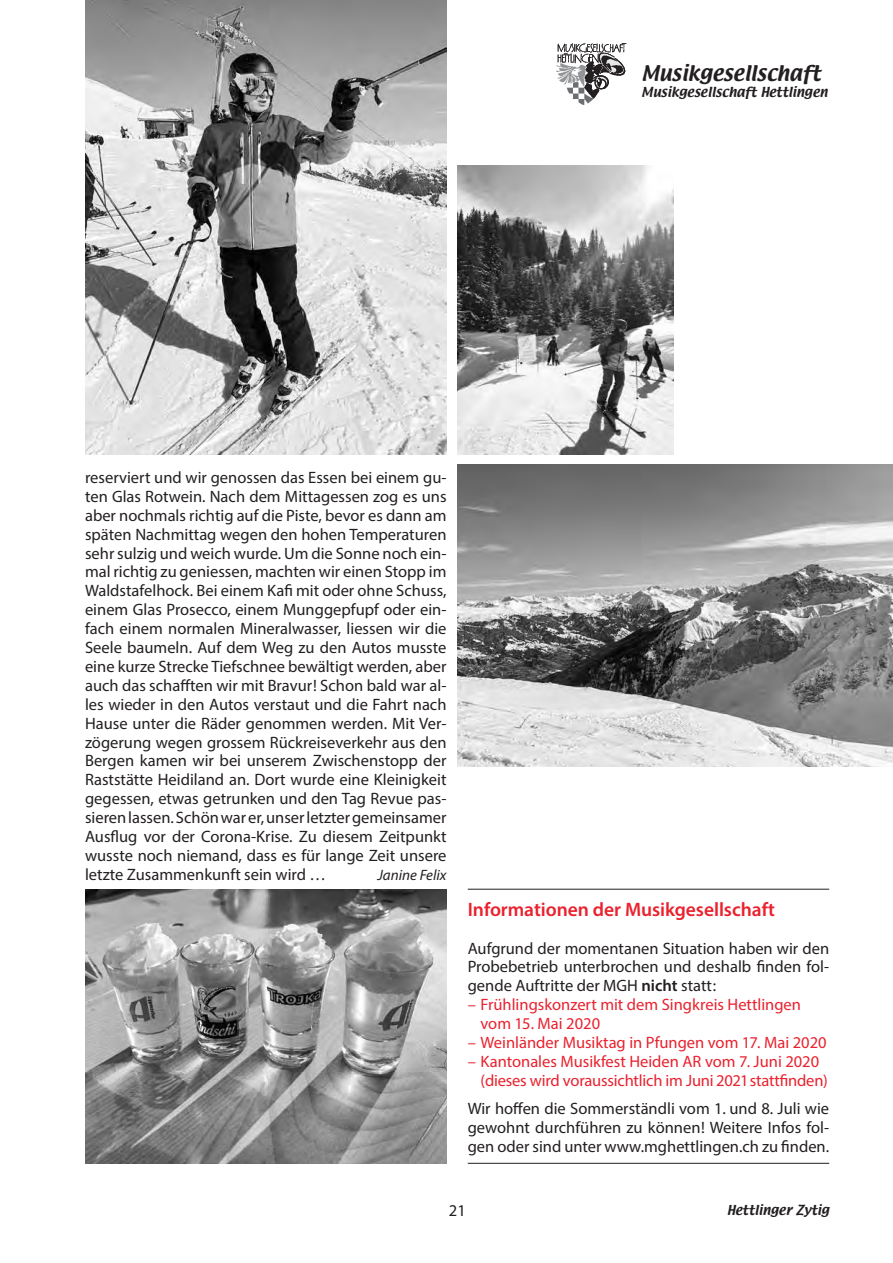
<style>
.page{position:relative;width:893px;height:1263px;background:#fff}
.page>*{position:absolute;margin:0;border:0;box-sizing:border-box;transform-origin:0 0}
.t1{font:600 19.5px "Myriad Pro";letter-spacing:-.005em;color:#ea212e}
.t2{font:18.9px "Textile";color:#231f20}
.t3{font:16.5px/18.9px "Myriad Pro";color:#231f20;text-align:justify}
.t4{font:16.5px/18.9px "Myriad Pro";color:#ea212e}
.t5{font:italic 15px "Myriad Pro";color:#231f20}
.t6{font:12.15px "Textile";color:#231f20}
.t7{font:12px "Textile";letter-spacing:.005em;color:#231f20}
.s1{font-weight:600}
</style>
<div class="page">
<img style="left:557px;top:64px;width:68px;height:41px">
<img style="left:557px;top:43px;width:70px;height:21px">
<hr style="left:468px;top:1163px;width:361px;height:1px;background:#231f20">
<hr style="left:468px;top:889px;width:361px;height:1px;background:#231f20">
<img style="left:85px;top:889px;width:361px;height:274px">
<img style="left:457px;top:464px;width:436px;height:302px">
<img style="left:85px;top:0;width:361px;height:455px">
<img style="left:457px;top:166px;width:217px;height:289px">
<p class="t2" style="left:641px;top:60px;width:181px">Musikgesellschaft</p>
<p class="t6" style="left:641px;top:83px;width:188px">Musikgesellschaft Hettlingen</p>
<p class="t3" style="left:85px;top:468px;width:363px">reserviert und wir genossen das Essen bei einem gu&shy;ten Glas Rotwein. Nach dem Mittagessen zog es uns aber nochmals richtig auf die Piste, bevor es dann am späten Nachmittag wegen den hohen Temperaturen sehr sulzig und weich wurde. Um die Sonne noch ein&shy;mal richtig zu geniessen, machten wir einen Stopp im Waldstafelhock. Bei einem Kafi mit oder ohne Schuss, einem Glas Prosecco, einem Munggepfupf oder ein&shy;fach einem normalen Mineralwasser, liessen wir die Seele baumeln. Auf dem Weg zu den Autos musste eine kurze Strecke Tiefschnee bewältigt werden, aber auch das schafften wir mit Bravur! Schon bald war al&shy;les wieder in den Autos verstaut und die Fahrt nach Hause unter die Räder genommen werden. Mit Ver&shy;zögerung wegen grossem Rückreiseverkehr aus den Bergen kamen wir bei unserem Zwischenstopp der Raststätte Heidiland an. Dort wurde eine Kleinigkeit gegessen, etwas getrunken und den Tag Revue pas&shy;sieren lassen. Schön war er, unser letzter gemeinsamer Ausflug vor der Corona-Krise. Zu diesem Zeitpunkt wusste noch niemand, dass es für lange Zeit unsere letzte Zusammenkunft sein wird …</p>
<p class="t5" style="left:377px;top:866px;width:71px">Janine Felix</p>
<p class="t1" style="left:468px;top:897px;width:309px">Informationen der Musikgesellschaft</p>
<p class="t3" style="left:468px;top:938px;width:363px">Aufgrund der momentanen Situation haben wir den Probebetrieb unterbrochen und deshalb finden fol&shy;gende Auftritte der MGH <span class="s1">nicht</span> statt:</p>
<p class="t4" style="left:480px;top:995px;width:322px;text-indent:-13px">– Frühlingskonzert mit dem Singkreis Hettlingen vom 15. Mai 2020</p>
<p class="t4" style="left:468px;top:1033px;width:360px">– Weinländer Musiktag in Pfungen vom 17. Mai 2020</p>
<p class="t4" style="left:480px;top:1052px;width:349px;text-indent:-13px">– Kantonales Musikfest Heiden AR vom 7. Juni 2020 (dieses wird voraussichtlich im Juni 2021 stattfinden)</p>
<p class="t3" style="left:468px;top:1098px;width:363px">Wir hoffen die Sommerständli vom 1. und 8. Juli wie gewohnt durchführen zu können! Weitere Infos fol&shy;gen oder sind unter www.mghettlingen.ch zu finden.</p>
<p class="t3" style="left:449px;top:1200px;width:18px">21</p>
<p class="t7" style="left:727px;top:1202px;width:104px">Hettlinger Zytig</p>
</div>
